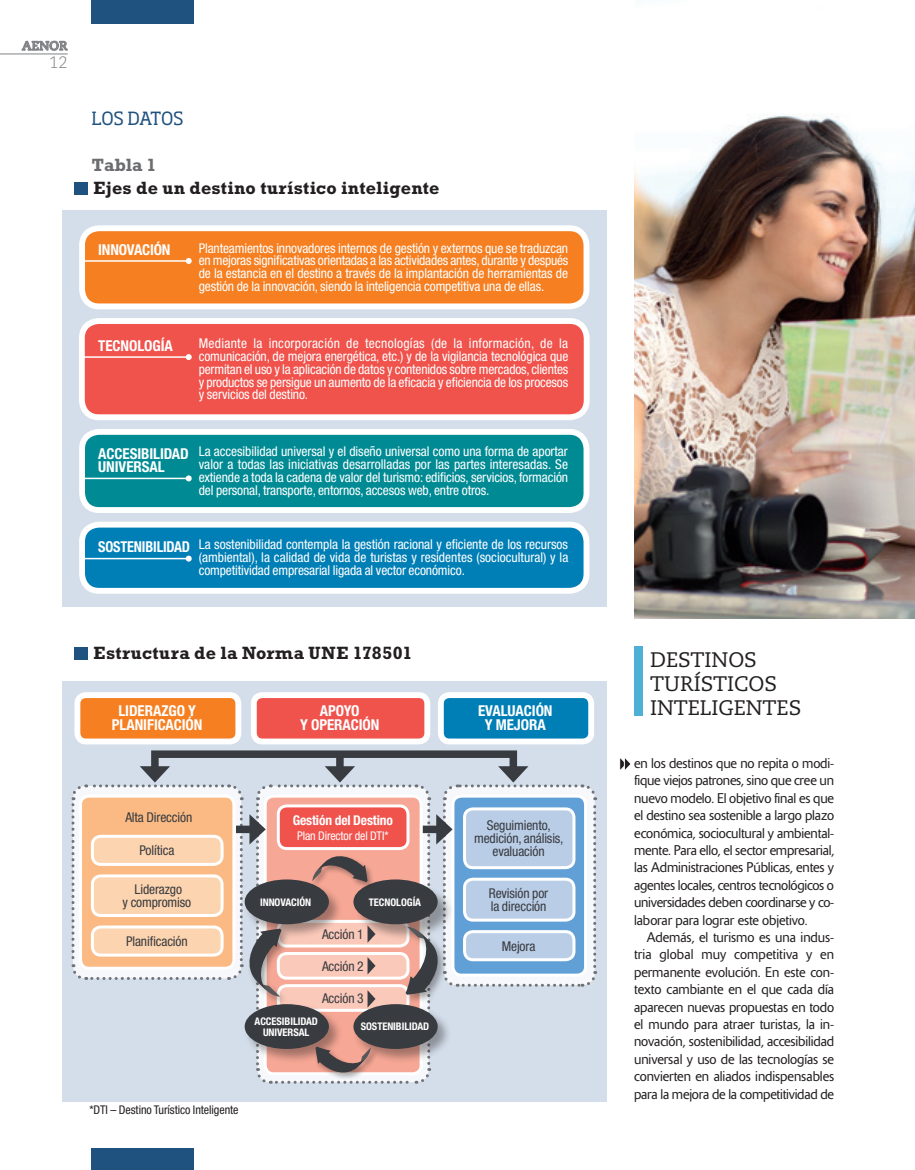
<style>
.page{position:relative;width:915px;height:1170px;background:#fff}
.page>*{position:absolute;margin:0;border:0;box-sizing:border-box;transform-origin:0 0}
.t1{font:21px/24px "Caecilia LT Std";color:#231f20}
.TIT_GRAFICAS{font:700 18px "Rockwell Std";letter-spacing:.01em;color:#231f20}
.t2{font:18px "Soho Std";letter-spacing:-.02em;color:#20527f}
.TIT_GRAFICAS-2{font:700 18px "Rockwell Std";color:#6c6d70}
.t3{font:300 16.5px "Caecilia LT Std";color:#808285}
.TEXTO_GRAFICAS{font:700 condensed 15px/13.5px "Helvetica Neue LT Std";letter-spacing:-.005em;color:#fff;text-align:center}
.TEXTO_GRAFICAS-2{font:700 condensed 15px "Helvetica Neue LT Std";letter-spacing:-.005em;color:#fff;scale:.95 1}
._04_TEXTO_CORRIDO{font:300 13.95px/17.4px "Delta";letter-spacing:-.015em;color:#231f20;text-align:justify}
.TEXTO_GRAFICAS-3{font:condensed 13.5px/12.8px "Helvetica Neue LT Std";letter-spacing:-.01em;color:#fff;text-align:justify}
.TEXTO_GRAFICAS-4{font:condensed 13.5px/12.8px "Helvetica Neue LT Std";letter-spacing:-.01em;color:#383b3f;text-align:center}
.TEXTO_GRAFICAS-5{font:700 condensed 13.5px "Helvetica Neue LT Std";letter-spacing:-.01em;color:#fff}
.t4{font:700 12.75px "Caecilia LT Std";color:#808285}
.LEYENDAS_GRAFICAS{font:condensed 12px "Helvetica Neue LT Std";letter-spacing:-.005em;color:#231f20}
.TEXTO_GRAFICAS-6{font:condensed 12px "Helvetica Neue LT Std";letter-spacing:-.01em;color:#fff}
.TEXTO_GRAFICAS-7{font:700 condensed 10.5px/10.4px "Helvetica Neue LT Std";letter-spacing:-.005em;color:#fff;text-align:center}
</style>
<div class="page">
<svg style="left:22px;top:41px;width:46px;height:10px"></svg>
<hr style="left:0;top:54px;width:68px;height:1px;background:#808285">
<div style="left:91px;top:0;width:102px;height:23px;background:#20527f"></div>
<div style="left:91px;top:1148px;width:102px;height:21px;background:#20527f"></div>
<img style="left:634px;top:114px;width:280px;height:504px">
<div style="left:74px;top:646px;width:14px;height:13px;background:#20527f"></div>
<div style="left:62px;top:211px;width:544px;height:395px;background:#d4deeb"></div>
<div style="left:74px;top:182px;width:14px;height:12px;background:#20527f"></div>
<div style="left:82px;top:228px;width:504px;height:78px;background:#f57f21;border-radius:17px"></div>
<div style="left:79px;top:225px;width:510px;height:84px;border:6px solid #fff;border-radius:17px"></div>
<hr style="left:82px;top:260px;width:107px;height:2px;background:#fff">
<svg style="left:186px;top:258px;width:6px;height:6px"></svg>
<div style="left:82px;top:432px;width:504px;height:78px;background:#008b94;border-radius:17px"></div>
<div style="left:79px;top:429px;width:510px;height:84px;border:6px solid #fff;border-radius:17px"></div>
<hr style="left:82px;top:477px;width:107px;height:2px;background:#fff">
<svg style="left:186px;top:475px;width:6px;height:6px"></svg>
<div style="left:82px;top:524px;width:504px;height:66px;background:#007fb6;border-radius:17px"></div>
<div style="left:79px;top:521px;width:510px;height:72px;border:6px solid #fff;border-radius:17px"></div>
<hr style="left:82px;top:558px;width:107px;height:1px;background:#fff">
<svg style="left:186px;top:555px;width:6px;height:6px"></svg>
<div style="left:82px;top:321px;width:504px;height:96px;background:#f0524c;border-radius:17px"></div>
<div style="left:79px;top:318px;width:510px;height:102px;border:6px solid #fff;border-radius:17px"></div>
<hr style="left:82px;top:356px;width:107px;height:2px;background:#fff">
<svg style="left:186px;top:354px;width:6px;height:6px"></svg>
<div style="left:62px;top:680px;width:544px;height:421px;background:#d4deeb"></div>
<div style="left:77px;top:695px;width:161px;height:46px;background:#f57f21;border-radius:9px"></div>
<div style="left:74px;top:692px;width:167px;height:52px;border:6px solid #fff;border-radius:9px"></div>
<div style="left:254px;top:695px;width:173px;height:46px;background:#f0524c;border-radius:9px"></div>
<div style="left:251px;top:692px;width:179px;height:52px;border:6px solid #fff;border-radius:9px"></div>
<div style="left:440px;top:695px;width:151px;height:46px;background:#007fb6;border-radius:9px"></div>
<div style="left:438px;top:692px;width:156px;height:52px;border:6px solid #fff;border-radius:9px"></div>
<div style="left:336px;top:757px;width:7px;height:15px;background:#383b3f"></div>
<div style="left:151px;top:750px;width:366px;height:26px;border:8px solid #383b3f"></div>
<svg style="left:71px;top:766px;width:526px;height:318px"></svg>
<div style="left:634px;top:645px;width:8px;height:70px;background:#4fb0d6"></div>
<svg style="left:619px;top:758px;width:12px;height:12px"></svg>
<p class="t4" style="left:22px;top:38px;width:47px">AENOR</p>
<p class="t3" style="left:49px;top:53px;width:20px">12</p>
<p class="t2" style="left:91px;top:107px;width:94px">LOS DATOS</p>
<p class="TIT_GRAFICAS-2" style="left:92px;top:154px;width:66px">Tabla 1</p>
<p class="TIT_GRAFICAS" style="left:94px;top:177px;width:347px">Ejes de un destino turístico inteligente</p>
<p class="TEXTO_GRAFICAS" style="left:98px;top:243px;width:74px">INNOVACIÓN</p>
<p class="TEXTO_GRAFICAS-3" style="left:199px;top:241px;width:371px">Planteamientos innovadores internos de gestión y externos que se traduzcan en mejoras significativas orientadas a las actividades antes, durante y después de la estancia en el destino a través de la implantación de herramientas de gestión de la innovación, siendo la inteligencia competitiva una de ellas.</p>
<p class="TEXTO_GRAFICAS" style="left:98px;top:339px;width:76px">TECNOLOGÍA</p>
<p class="TEXTO_GRAFICAS-3" style="left:199px;top:337px;width:371px">Mediante la incorporación de tecnologías (de la información, de la comunicación, de mejora energética, etc.) y de la vigilancia tecnológica que permitan el uso y la aplicación de datos y contenidos sobre mercados, clientes y productos se persigue un aumento de la eficacia y eficiencia de los procesos y servicios del destino.</p>
<p class="TEXTO_GRAFICAS" style="left:98px;top:446px;width:92px;text-align:left">ACCESIBILIDAD<br>UNIVERSAL</p>
<p class="TEXTO_GRAFICAS-3" style="left:199px;top:445px;width:371px">La accesibilidad universal y el diseño universal como una forma de aportar valor a todas las iniciativas desarrolladas por las partes interesadas. Se extiende a toda la cadena de valor del turismo: edificios, servicios, formación del personal, transporte, entornos, accesos web, entre otros.</p>
<p class="TEXTO_GRAFICAS-2" style="left:98px;top:537px;width:98px">SOSTENIBILIDAD</p>
<p class="TEXTO_GRAFICAS-3" style="left:199px;top:538px;width:371px">La sostenibilidad contempla la gestión racional y eficiente de los recursos (ambiental), la calidad de vida de turistas y residentes (sociocultural) y la competitividad empresarial ligada al vector económico.</p>
<p class="TIT_GRAFICAS" style="left:94px;top:642px;width:320px">Estructura de la Norma UNE 178501</p>
<p class="TEXTO_GRAFICAS" style="left:112px;top:704px;width:92px">LIDERAZGO Y<br>PLANIFICACIÓN</p>
<p class="TEXTO_GRAFICAS" style="left:300px;top:704px;width:81px">APOYO<br>Y OPERACIÓN</p>
<p class="TEXTO_GRAFICAS" style="left:478px;top:704px;width:76px">EVALUACIÓN<br>Y MEJORA</p>
<p class="TEXTO_GRAFICAS-4" style="left:125px;top:810px;width:68px">Alta Dirección</p>
<p class="TEXTO_GRAFICAS-4" style="left:139px;top:843px;width:36px">Política</p>
<p class="TEXTO_GRAFICAS-4" style="left:122px;top:882px;width:70px">Liderazgo<br>y compromiso</p>
<p class="TEXTO_GRAFICAS-4" style="left:126px;top:934px;width:63px">Planificación</p>
<p class="TEXTO_GRAFICAS-5" style="left:292px;top:811px;width:102px">Gestión del Destino</p>
<p class="TEXTO_GRAFICAS-6" style="left:297px;top:828px;width:93px">Plan Director del DTI*</p>
<p class="TEXTO_GRAFICAS-7" style="left:260px;top:896px;width:53px">INNOVACIÓN</p>
<p class="TEXTO_GRAFICAS-7" style="left:369px;top:896px;width:54px">TECNOLOGÍA</p>
<p class="TEXTO_GRAFICAS-4" style="left:322px;top:927px;width:43px">Acción 1</p>
<p class="TEXTO_GRAFICAS-4" style="left:322px;top:959px;width:43px">Acción 2</p>
<p class="TEXTO_GRAFICAS-4" style="left:322px;top:991px;width:43px">Acción 3</p>
<p class="TEXTO_GRAFICAS-7" style="left:254px;top:1015px;width:65px">ACCESIBILIDAD<br>UNIVERSAL</p>
<p class="TEXTO_GRAFICAS-7" style="left:360px;top:1021px;width:70px">SOSTENIBILIDAD</p>
<p class="LEYENDAS_GRAFICAS" style="left:89px;top:1102px;width:151px">*DTI – Destino Turístico Inteligente</p>
<p class="TEXTO_GRAFICAS-4" style="left:474px;top:819px;width:91px">Seguimiento, medición, análisis, evaluación</p>
<p class="TEXTO_GRAFICAS-4" style="left:488px;top:886px;width:61px;text-align:left">Revisión por la dirección</p>
<p class="TEXTO_GRAFICAS-4" style="left:501px;top:939px;width:35px">Mejora</p>
<p class="t1" style="left:649px;top:648px;width:152px">DESTINOS<br>TURÍSTICOS<br>INTELIGENTES</p>
<p class="_04_TEXTO_CORRIDO" style="left:634px;top:754px;width:201px">en los destinos que no repita o modi&shy;fique viejos patrones, sino que cree un nuevo modelo. El objetivo final es que el destino sea sostenible a largo plazo económica, sociocultural y ambiental&shy;mente. Para ello, el sector empresarial, las Administraciones Públicas, entes y agentes locales, centros tecnológicos o universidades deben coordinarse y co&shy;laborar para lograr este objetivo.</p>
<p class="_04_TEXTO_CORRIDO" style="left:634px;top:928px;width:201px;text-indent:13px">Además, el turismo es una indus&shy;tria global muy competitiva y en permanente evolución. En este con&shy;texto cambiante en el que cada día aparecen nuevas propuestas en todo el mundo para atraer turistas, la in&shy;novación, sostenibilidad, accesibilidad universal y uso de las tecnologías se convierten en aliados indispensables para la mejora de la competitividad de</p>
</div>
